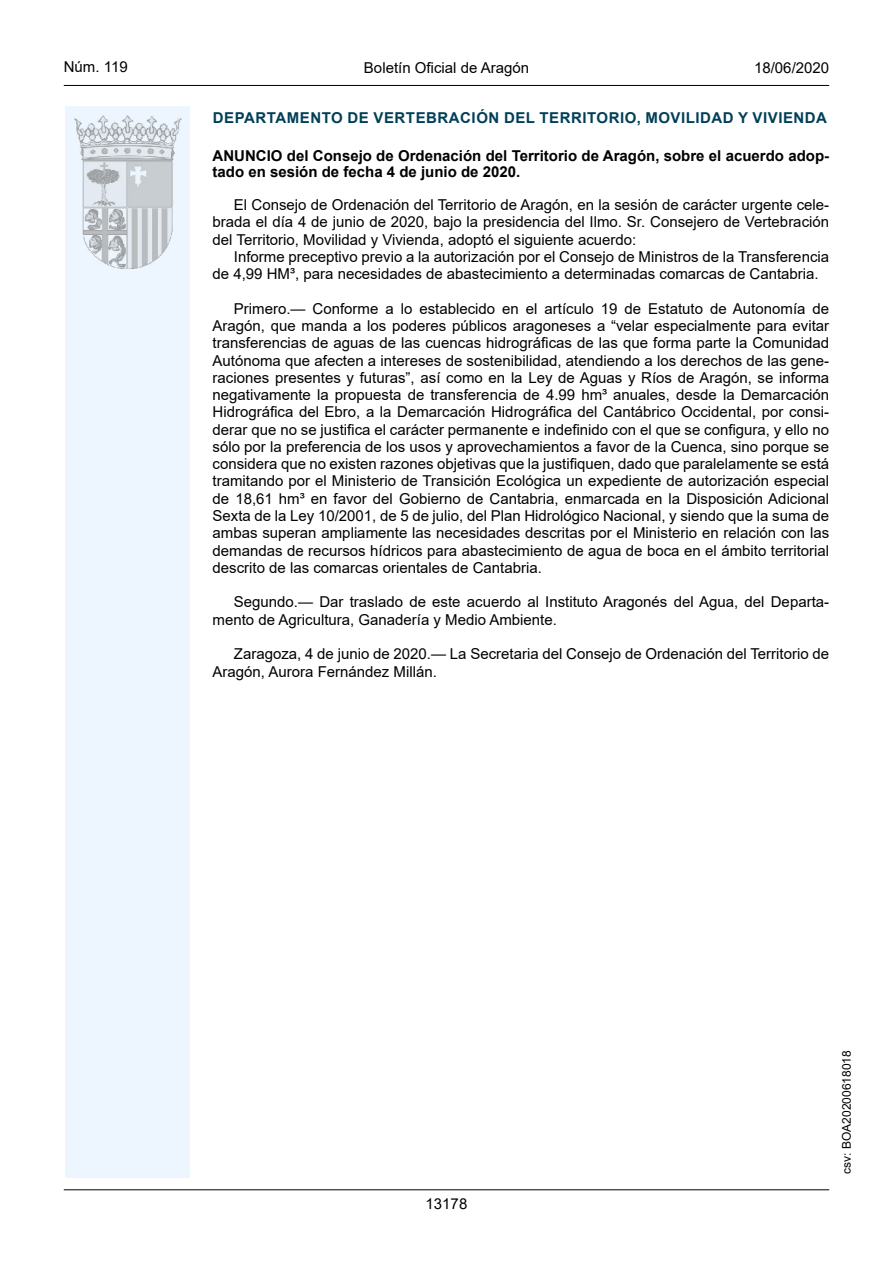
<style>
.page{position:relative;width:893px;height:1263px;background:#fff}
.page>*{position:absolute;margin:0;border:0;box-sizing:border-box;transform-origin:0 0}
.inicio_de_parrafo{font:15px/17.2px "Arial";color:#000}
.Titulo_text{font:700 15px/16.5px "Arial";color:#000}
.emisor_text{font:700 15px "Arial";letter-spacing:.035em;color:#003f58}
.t1{font:15px "Arial MT2";color:#000}
.t2{font:12px "Arial MT2";color:#000}
</style>
<div class="page">
<div style="left:65px;top:106px;width:125px;height:1072px;background:#edf6fe"></div>
<img style="left:75px;top:115px;width:106px;height:153px">
<hr style="left:64px;top:85px;width:765px;height:1px;background:#000">
<hr style="left:64px;top:1189px;width:765px;height:1px;background:#000">
<p class="t1" style="left:64px;top:57px;width:65px">Núm. 119</p>
<p class="inicio_de_parrafo" style="left:364px;top:59px;width:167px">Boletín Oficial de Aragón</p>
<p class="t1" style="left:754px;top:57px;width:77px">18/06/2020</p>
<h5 class="emisor_text" style="left:213px;top:107px;width:616px">DEPARTAMENTO DE VERTEBRACIÓN DEL TERRITORIO, MOVILIDAD Y VIVIENDA</h5>
<p class="Titulo_text" style="left:213px;top:147px;width:618px">ANUNCIO del Consejo de Ordenación del Territorio de Aragón, sobre el acuerdo adop&shy;tado en sesión de fecha 4 de junio de 2020.</p>
<p class="inicio_de_parrafo" style="left:213px;top:196px;width:618px;text-align:justify;text-indent:21px">El Consejo de Ordenación del Territorio de Aragón, en la sesión de carácter urgente cele&shy;brada el día 4 de junio de 2020, bajo la presidencia del Ilmo. Sr. Consejero de Vertebración del Territorio, Movilidad y Vivienda, adoptó el siguiente acuerdo:</p>
<p class="inicio_de_parrafo" style="left:213px;top:248px;width:618px;text-indent:21px">Informe preceptivo previo a la autorización por el Consejo de Ministros de la Transferencia de 4,99 HM³, para necesidades de abastecimiento a determinadas comarcas de Cantabria.</p>
<p class="inicio_de_parrafo" style="left:213px;top:300px;width:618px;text-align:justify;text-indent:21px">Primero.— Conforme a lo establecido en el artículo 19 de Estatuto de Autonomía de Aragón, que manda a los poderes públicos aragoneses a “velar especialmente para evitar transferencias de aguas de las cuencas hidrográficas de las que forma parte la Comunidad Autónoma que afecten a intereses de sostenibilidad, atendiendo a los derechos de las gene&shy;raciones presentes y futuras”, así como en la Ley de Aguas y Ríos de Aragón, se informa negativamente la propuesta de transferencia de 4.99 hm³ anuales, desde la Demarcación Hidrográfica del Ebro, a la Demarcación Hidrográfica del Cantábrico Occidental, por consi&shy;derar que no se justifica el carácter permanente e indefinido con el que se configura, y ello no sólo por la preferencia de los usos y aprovechamientos a favor de la Cuenca, sino porque se considera que no existen razones objetivas que la justifiquen, dado que paralelamente se está tramitando por el Ministerio de Transición Ecológica un expediente de autorización especial de 18,61 hm³ en favor del Gobierno de Cantabria, enmarcada en la Disposición Adicional Sexta de la Ley 10/2001, de 5 de julio, del Plan Hidrológico Nacional, y siendo que la suma de ambas superan ampliamente las necesidades descritas por el Ministerio en relación con las demandas de recursos hídricos para abastecimiento de agua de boca en el ámbito territorial descrito de las comarcas orientales de Cantabria.</p>
<p class="inicio_de_parrafo" style="left:213px;top:593px;width:618px;text-indent:21px">Segundo.— Dar traslado de este acuerdo al Instituto Aragonés del Agua, del Departa&shy;mento de Agricultura, Ganadería y Medio Ambiente.</p>
<p class="inicio_de_parrafo" style="left:213px;top:645px;width:618px;text-indent:21px">Zaragoza, 4 de junio de 2020.— La Secretaria del Consejo de Ordenación del Territorio de<br>Aragón, Aurora Fernández Millán.</p>
<p class="t1" style="left:426px;top:1193px;width:43px">13178</p>
<p class="t2" style="left:838px;top:1174px;width:125px;rotate:-90deg">csv: BOA20200618018</p>
</div>
